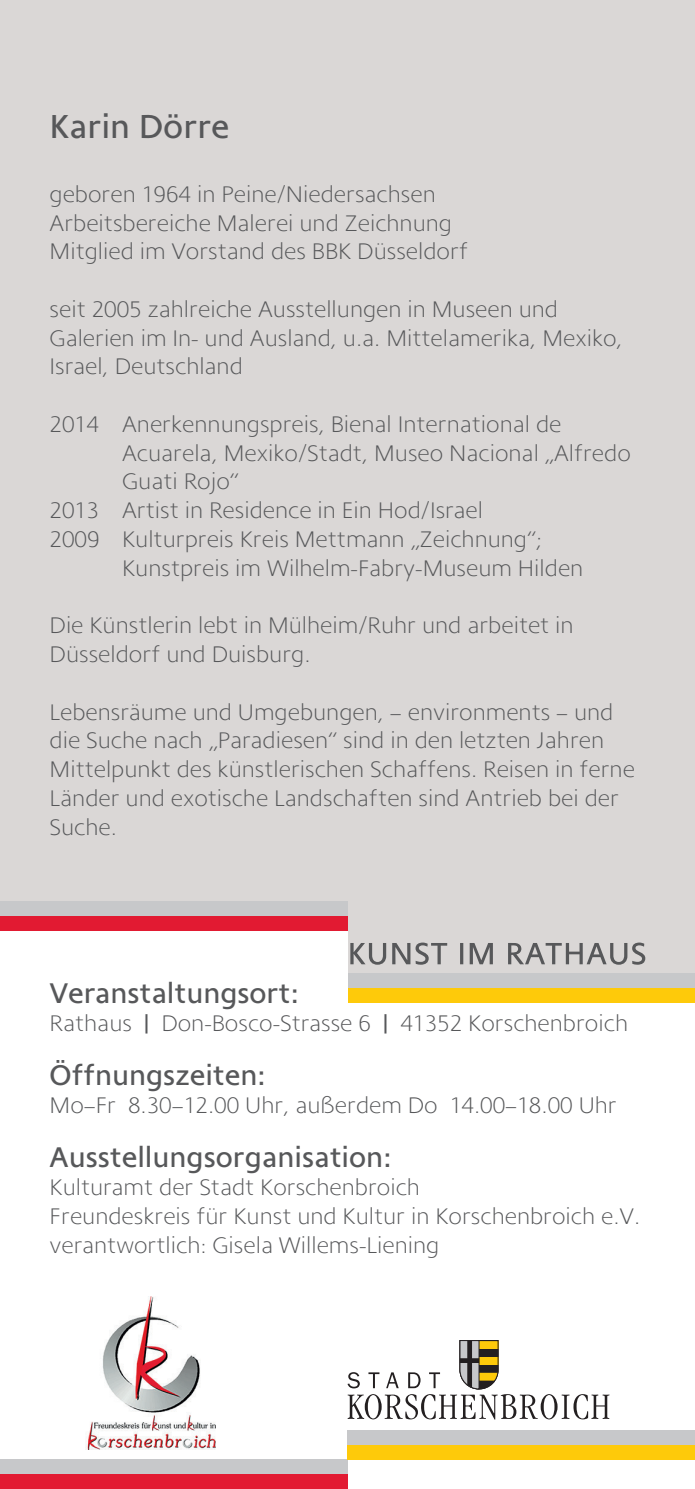
<style>
.page{position:relative;width:695px;height:1489px;background:#fff}
.page>*{position:absolute;margin:0;border:0;box-sizing:border-box;transform-origin:0 0}
.t1{font:500 35px "Coleface";color:#57585a}
.t2{font:500 30px "Coleface";color:#57585a}
.t3{font:300 23.75px/28.8px "Coleface";color:#57585a}
.s1{font-weight:500}
</style>
<div class="page">
<div style="left:0;top:0;width:694px;height:973px;background:#dad7d6"></div>
<img style="left:85px;top:1296px;width:130px;height:153px">
<svg style="left:347px;top:1340px;width:262px;height:79px"></svg>
<div style="left:0;top:901px;width:347px;height:29px;background:#c7c8ca"></div>
<div style="left:0;top:916px;width:347px;height:14px;background:#e21a32"></div>
<div style="left:0;top:1459px;width:347px;height:29px;background:#c7c8ca"></div>
<div style="left:0;top:1474px;width:347px;height:14px;background:#e21a32"></div>
<div style="left:347px;top:973px;width:347px;height:30px;background:#c7c8ca"></div>
<div style="left:347px;top:988px;width:347px;height:15px;background:#feca0a"></div>
<div style="left:347px;top:1430px;width:347px;height:29px;background:#c7c8ca"></div>
<div style="left:347px;top:1445px;width:347px;height:14px;background:#feca0a"></div>
<div style="left:0;top:930px;width:347px;height:78px;background:#fff"></div>
<svg style="left:350px;top:942px;width:295px;height:22px"></svg>
<h1 class="t1" style="left:50px;top:107px;width:181px">Karin Dörre</h1>
<p class="t3" style="left:50px;top:180px;width:420px">geboren 1964 in Peine/Niedersachsen<br>Arbeitsbereiche Malerei und Zeichnung<br>Mitglied im Vorstand des BBK Düsseldorf</p>
<p class="t3" style="left:50px;top:295px;width:574px">seit 2005 zahlreiche Ausstellungen in Museen und<br>Galerien im In- und Ausland, u.a. Mittelamerika, Mexiko,<br>Israel, Deutschland</p>
<p class="t3" style="left:50px;top:410px;width:513px">2014 Anerkennungspreis, Bienal International de</p>
<p class="t3" style="left:122px;top:438px;width:510px">Acuarela, Mexiko/Stadt, Museo Nacional „Alfredo</p>
<p class="t3" style="left:122px;top:467px;width:118px">Guati Rojo“</p>
<p class="t3" style="left:50px;top:496px;width:435px">2013 Artist in Residence in Ein Hod/Israel</p>
<p class="t3" style="left:50px;top:525px;width:494px">2009 Kulturpreis Kreis Mettmann „Zeichnung“;</p>
<p class="t3" style="left:122px;top:553px;width:462px">Kunstpreis im Wilhelm-Fabry-Museum Hilden</p>
<p class="t3" style="left:50px;top:611px;width:525px">Die Künstlerin lebt in Mülheim/Ruhr und arbeitet in<br>Düsseldorf und Duisburg.</p>
<p class="t3" style="left:50px;top:697px;width:586px">Lebensräume und Umgebungen, – environments – und die Suche nach „Paradiesen“ sind in den letzten Jahren Mittelpunkt des künstlerischen Schaffens. Reisen in ferne Länder und exotische Landschaften sind Antrieb bei der Suche.</p>
<p class="t2" style="left:50px;top:975px;width:251px">Veranstaltungsort:</p>
<p class="t3" style="left:50px;top:1009px;width:580px">Rathaus <span class="s1">|</span> Don-Bosco-Strasse 6 <span class="s1">|</span> 41352 Korschenbroich</p>
<p class="t2" style="left:50px;top:1057px;width:218px">Öffnungszeiten:</p>
<p class="t3" style="left:50px;top:1091px;width:568px">Mo–Fr 8.30–12.00 Uhr, außerdem Do 14.00–18.00 Uhr</p>
<p class="t2" style="left:50px;top:1139px;width:344px">Ausstellungsorganisation:</p>
<p class="t3" style="left:50px;top:1173px;width:592px">Kulturamt der Stadt Korschenbroich<br>Freundeskreis für Kunst und Kultur in Korschenbroich e.V. verantwortlich: Gisela Willems-Liening</p>
</div>
